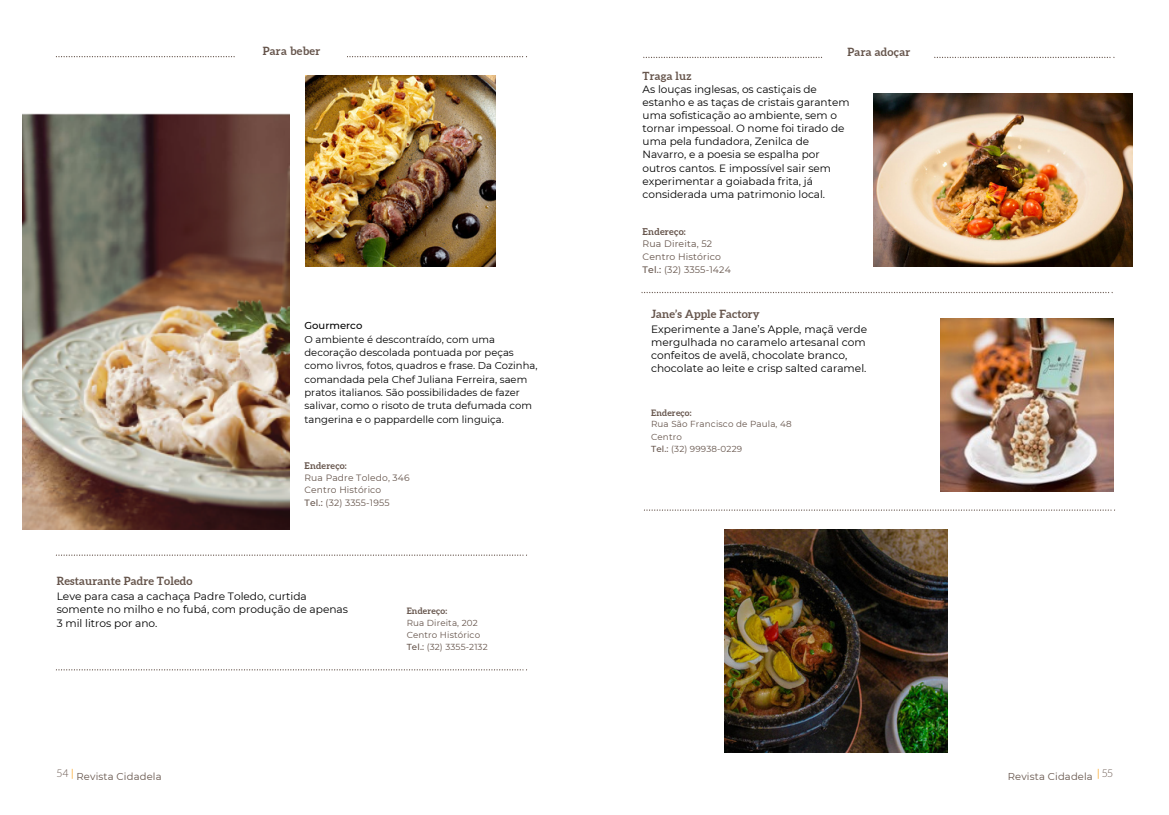
<style>
.page{position:relative;width:1169px;height:815px;background:#fff}
.page>*{position:absolute;margin:0;border:0;box-sizing:border-box;transform-origin:0 0}
.t1{font:700 11.25px "Aleo";letter-spacing:.015em;color:#65544b}
.t2{font:700 11.12px "Aleo";letter-spacing:.02em;color:#65544b}
.t3{font:10.62px/13.1px "Montserrat";color:#000}
.t4{font:300 10.62px "Aleo";color:#65544b}
.t5{font:10.5px/13.1px "Montserrat";color:#000}
.t6{font:10px/13.4px "Montserrat";color:#000}
.t7{font:10px "Montserrat";letter-spacing:.015em;color:#65544b}
.t8{font:9.38px/12px "Montserrat";letter-spacing:.015em;color:#65544b}
.t9{font:9.12px/11.8px "Montserrat";letter-spacing:.015em;color:#65544b}
.t10{font:8.75px/12.2px "Montserrat";letter-spacing:.015em;color:#65544b}
.t11{font:700 8.75px "Aleo";letter-spacing:.03em;color:#65544b}
.s1{font-weight:500}
.s2{font-family:"Aleo";font-weight:700}
.s3{font-weight:400;color:#fbb040}
</style>
<div class="page">
<svg style="left:56px;top:554px;width:471px;height:2px"></svg>
<svg style="left:56px;top:669px;width:471px;height:1px"></svg>
<svg style="left:56px;top:56px;width:471px;height:1px"></svg>
<div style="left:236px;top:47px;width:110px;height:16px;background:#fff"></div>
<svg style="left:643px;top:57px;width:471px;height:1px"></svg>
<div style="left:824px;top:48px;width:110px;height:16px;background:#fff"></div>
<svg style="left:641px;top:292px;width:472px;height:1px"></svg>
<svg style="left:644px;top:509px;width:471px;height:2px"></svg>
<img style="left:873px;top:94px;width:259px;height:173px">
<img style="left:22px;top:113px;width:267px;height:416px">
<img style="left:306px;top:75px;width:190px;height:192px">
<img style="left:940px;top:318px;width:173px;height:173px">
<img style="left:724px;top:529px;width:223px;height:223px">
<h1 class="t1" style="left:263px;top:45px;width:59px">Para beber</h1>
<h2 class="t6" style="left:304px;top:319px;width:234px"><span class="s1">Gourmerco<br></span>O ambiente é descontraído, com uma decoração descolada pontuada por peças como livros, fotos, quadros e frase. Da Cozinha, comandada pela Chef Juliana Ferreira, saem pratos italianos. São possibilidades de fazer salivar, como o risoto de truta defumada com tangerina e o pappardelle com linguiça.</h2>
<p class="t9" style="left:304px;top:460px;width:107px"><span class="s2">Endereço:<br></span>Rua Padre Toledo, 346</p>
<p class="t9" style="left:304px;top:484px;width:86px;line-height:12.8px">Centro Histórico<br><span class="s1">Tel.:</span> (32) 3355-1955</p>
<h3 class="t1" style="left:57px;top:575px;width:137px">Restaurante Padre Toledo</h3>
<h3 class="t3" style="left:57px;top:590px;width:293px">Leve para casa a cachaça Padre Toledo, curtida somente no milho e no fubá, com produção de apenas<br>3 mil litros por ano.</h3>
<p class="t11" style="left:407px;top:606px;width:42px">Endereço:</p>
<p class="t10" style="left:407px;top:616px;width:82px">Rua Direita, 202<br>Centro Histórico<br><span class="s1">Tel.:</span> (32) 3355-2132</p>
<h2 class="t1" style="left:847px;top:46px;width:64px">Para adoçar</h2>
<h3 class="t2" style="left:643px;top:69px;width:50px">Traga luz</h3>
<h3 class="t5" style="left:643px;top:82px;width:208px">As louças inglesas, os castiçais de estanho e as taças de cristais garantem uma sofisticação ao ambiente, sem o tornar impessoal. O nome foi tirado de uma pela fundadora, Zenilca de Navarro, e a poesia se espalha por outros cantos. E impossível sair sem experimentar a goiabada frita, já considerada uma patrimonio local.</h3>
<p class="t8" style="left:643px;top:226px;width:71px"><span class="s2">Endereço:<br></span>Rua Direita, 52</p>
<p class="t8" style="left:643px;top:250px;width:90px;line-height:13px">Centro Histórico<br><span class="s1">Tel.:</span> (32) 3355-1424</p>
<p class="t1" style="left:651px;top:307px;width:110px">Jane’s Apple Factory</p>
<p class="t3" style="left:651px;top:322px;width:218px">Experimente a Jane’s Apple, maçã verde mergulhada no caramelo artesanal com confeitos de avelã, chocolate branco, chocolate ao leite e crisp salted caramel.</p>
<p class="t11" style="left:651px;top:408px;width:42px">Endereço:</p>
<h2 class="t10" style="left:651px;top:418px;width:142px">Rua São Francisco de Paula, 48<br>Centro<br><span class="s1">Tel.:</span> (32) 99938-0229</h2>
<h2 class="t4" style="left:57px;top:768px;width:18px">54 <span class="s3">|</span></h2>
<p class="t4" style="left:1097px;top:768px;width:17px"><span class="s3">|</span> 55</p>
<p class="t7" style="left:77px;top:770px;width:86px">Revista Cidadela</p>
<h2 class="t7" style="left:1008px;top:770px;width:86px">Revista Cidadela</h2>
</div>
